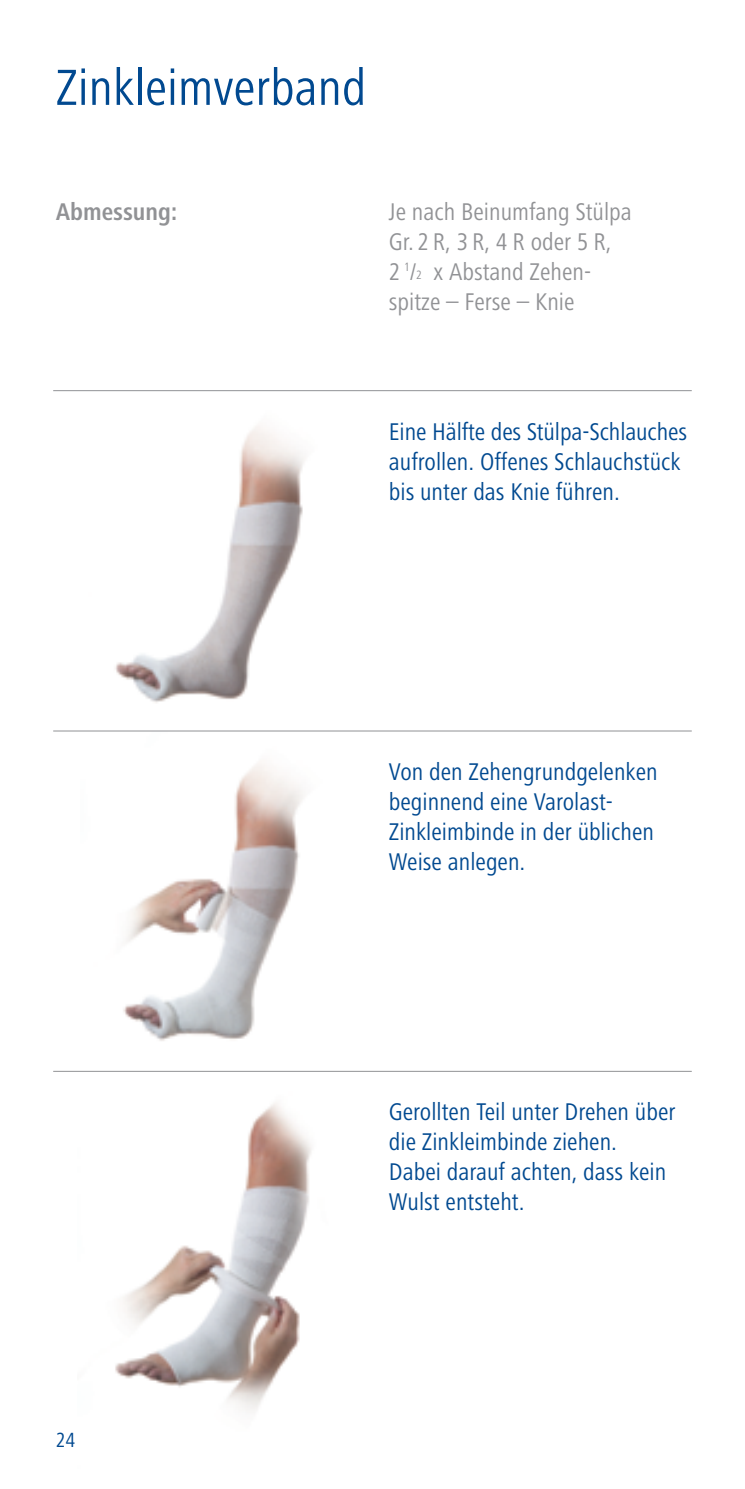
<style>
.page{position:relative;width:745px;height:1489px;background:#fff}
.page>*{position:absolute;margin:0;border:0;box-sizing:border-box;transform-origin:0 0}
.t1{font:52.5px "Hartmann";color:#014990}
.t2{font:25px/30px "Hartmann";color:#014990}
.t3{font:25px/30px "Hartmann";color:#919295}
.t4{font:700 25px "Hartmann";color:#919295}
.t5{font:21.25px "Hartmann";color:#014990}
.s1{font-size:12.5px}
</style>
<div class="page">
<img style="left:88px;top:391px;width:271px;height:312px">
<img style="left:80px;top:731px;width:272px;height:310px">
<img style="left:77px;top:1071px;width:272px;height:340px">
<hr style="left:53px;top:390px;width:638px;height:1px;background:#919295">
<hr style="left:53px;top:730px;width:638px;height:1px;background:#919295">
<hr style="left:53px;top:1070px;width:638px;height:1px;background:#919295">
<h1 class="t1" style="left:56px;top:67px;width:312px">Zinkleimverband</h1>
<p class="t4" style="left:56px;top:202px;width:123px">Abmessung:</p>
<p class="t3" style="left:388px;top:199px;width:244px">Je nach Beinumfang Stülpa<br>Gr. 2 R, 3 R, 4 R oder 5 R,<br>2 <sup>1</sup>/<span class="s1">2</span> x Abstand Zehen&shy;spitze – Ferse – Knie</p>
<p class="t2" style="left:388px;top:418px;width:299px">Eine Hälfte des Stülpa-Schlauches aufrollen. Offenes Schlauchstück bis unter das Knie führen.</p>
<p class="t2" style="left:388px;top:758px;width:270px">Von den Zehengrundgelenken beginnend eine Varolast-<br>Zinkleimbinde in der üblichen<br>Weise anlegen.</p>
<p class="t5" style="left:56px;top:1431px;width:21px">24</p>
<p class="t2" style="left:388px;top:1099px;width:288px">Gerollten Teil unter Drehen über die Zinkleimbinde ziehen.<br>Dabei darauf achten, dass kein<br>Wulst entsteht.</p>
</div>
